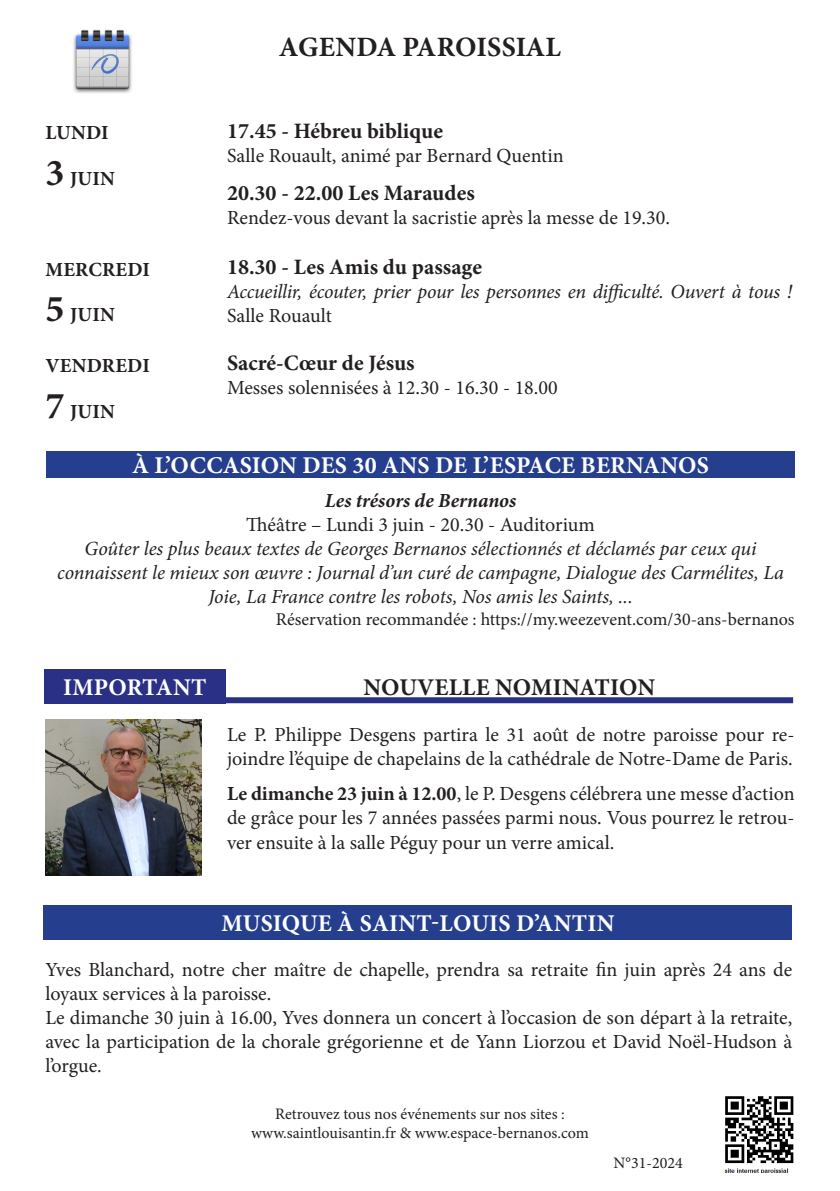
<style>
.page{position:relative;width:840px;height:1191px;background:#fff}
.page>*{position:absolute;margin:0;border:0;box-sizing:border-box;transform-origin:0 0}
.t1{font:700 28px "Minion Pro";letter-spacing:.005em;color:#231f20}
.Agenda_-_annonces_pa{font:700 24px "Minion Pro";letter-spacing:.01em;color:#fff}
.Agenda_-_annonces_im{font:700 24px "Minion Pro";letter-spacing:.005em;color:#231f20}
.Agenda_-_évènement{font:700 22px "Minion Pro";color:#231f20}
.Agenda_-_texte{font:20px/24px "Minion Pro";color:#231f20}
.Agenda_-_texte-2{font:italic 20px/24px "Minion Pro";letter-spacing:-.01em;color:#231f20}
.Couplet_des_chants{font:20px/24px "Minion Pro";color:#231f20}
.t2{font:700 20px "Minion Pro";letter-spacing:.01em;color:#231f20}
.Agenda_-_texte-3{font:italic 700 20px "Minion Pro";letter-spacing:.005em;color:#231f20}
.Agenda_-_texte-4{font:18px "Minion Pro";color:#231f20}
.Couplet_des_chants-2{font:16px "Minion Pro";color:#231f20}
.s1{font-size:38px}
.s2{font-style:normal}
.s3{font-weight:700}
</style>
<div class="page">
<img style="left:724px;top:1096px;width:70px;height:76px">
<img style="left:73px;top:29px;width:59px;height:64px">
<div style="left:44px;top:905px;width:747px;height:34px;background:#253f8e"></div>
<div style="left:44px;top:669px;width:181px;height:34px;background:#2b3087"></div>
<div style="left:225px;top:697px;width:567px;height:6px;background:#2b3087"></div>
<img style="left:45px;top:719px;width:156px;height:156px">
<div style="left:46px;top:451px;width:748px;height:26px;background:#253f8e"></div>
<p class="t2" style="left:45px;top:119px;width:65px">LUNDI</p>
<p class="t2" style="left:46px;top:164px;width:71px"><span class="s1">3</span> JUIN</p>
<p class="t2" style="left:45px;top:255px;width:106px">MERCREDI</p>
<p class="t2" style="left:46px;top:301px;width:71px"><span class="s1">5</span> JUIN</p>
<p class="t2" style="left:45px;top:351px;width:106px">VENDREDI</p>
<p class="t2" style="left:46px;top:397px;width:71px"><span class="s1">7</span> JUIN</p>
<p class="t1" style="left:279px;top:27px;width:283px">AGENDA PAROISSIAL</p>
<p class="Agenda_-_évènement" style="left:227px;top:115px;width:217px">17.45 - Hébreu biblique</p>
<p class="Agenda_-_texte" style="left:227px;top:144px;width:338px">Salle Rouault, animé par Bernard Quentin</p>
<p class="Agenda_-_évènement" style="left:227px;top:178px;width:249px">20.30 - 22.00 Les Maraudes</p>
<p class="Agenda_-_texte" style="left:227px;top:206px;width:444px">Rendez-vous devant la sacristie après la messe de 19.30.</p>
<p class="Agenda_-_évènement" style="left:227px;top:251px;width:256px">18.30 - Les Amis du passage</p>
<p class="Agenda_-_texte-2" style="left:227px;top:280px;width:566px">Accueillir, écouter, prier pour les personnes en difficulté. Ouvert à tous !<br><span class="s2">Salle Rouault</span></p>
<p class="Agenda_-_évènement" style="left:227px;top:348px;width:189px">Sacré-Cœur de Jésus</p>
<p class="Agenda_-_texte" style="left:227px;top:376px;width:332px">Messes solennisées à 12.30 - 16.30 - 18.00</p>
<p class="Agenda_-_annonces_pa" style="left:132px;top:448px;width:578px">À L’OCCASION DES 30 ANS DE L’ESPACE BERNANOS</p>
<p class="Agenda_-_texte-3" style="left:324px;top:486px;width:193px">Les trésors de Bernanos</p>
<p class="Agenda_-_texte" style="left:246px;top:513px;width:350px">Théâtre – Lundi 3 juin - 20.30 - Auditorium</p>
<p class="Agenda_-_texte-2" style="left:57px;top:537px;width:727px;text-align:center">Goûter les plus beaux textes de Georges Bernanos sélectionnés et déclamés par ceux qui connaissent le mieux son œuvre : Journal d’un curé de campagne, Dialogue des Carmélites, La<br>Joie, La France contre les robots, Nos amis les Saints, ...</p>
<p class="Agenda_-_texte-4" style="left:276px;top:607px;width:520px">Réservation recommandée : https://my.weezevent.com/30-ans-bernanos</p>
<p class="Agenda_-_annonces_pa" style="left:63px;top:670px;width:145px">IMPORTANT</p>
<p class="Agenda_-_annonces_im" style="left:363px;top:670px;width:293px">NOUVELLE NOMINATION</p>
<p class="Agenda_-_texte" style="left:227px;top:723px;width:568px">Le P. Philippe Desgens partira le 31 août de notre paroisse pour re&shy;joindre l’équipe de chapelains de la cathédrale de Notre-Dame de Paris.</p>
<p class="Agenda_-_texte" style="left:227px;top:782px;width:568px;text-align:justify"><span class="s3">Le dimanche 23 juin à 12.00</span>, le P. Desgens célébrera une messe d’action de grâce pour les 7 années passées parmi nous. Vous pourrez le retrou&shy;ver ensuite à la salle Péguy pour un verre amical.</p>
<p class="Agenda_-_annonces_pa" style="left:221px;top:906px;width:394px">MUSIQUE À SAINT-LOUIS D’ANTIN</p>
<p class="Couplet_des_chants" style="left:45px;top:958px;width:748px">Yves Blanchard, notre cher maître de chapelle, prendra sa retraite fin juin après 24 ans de loyaux services à la paroisse.</p>
<p class="Couplet_des_chants" style="left:45px;top:1006px;width:748px;text-align:justify">Le dimanche 30 juin à 16.00, Yves donnera un concert à l’occasion de son départ à la retraite, avec la participation de la chorale grégorienne et de Yann Liorzou et David Noël-Hudson à l’orgue.</p>
<p class="Couplet_des_chants-2" style="left:275px;top:1103px;width:291px">Retrouvez tous nos événements sur nos sites :</p>
<p class="Couplet_des_chants-2" style="left:251px;top:1122px;width:339px">www.saintlouisantin.fr &amp; www.espace-bernanos.com</p>
<p class="Couplet_des_chants-2" style="left:613px;top:1151px;width:71px">N°31-2024</p>
</div>
